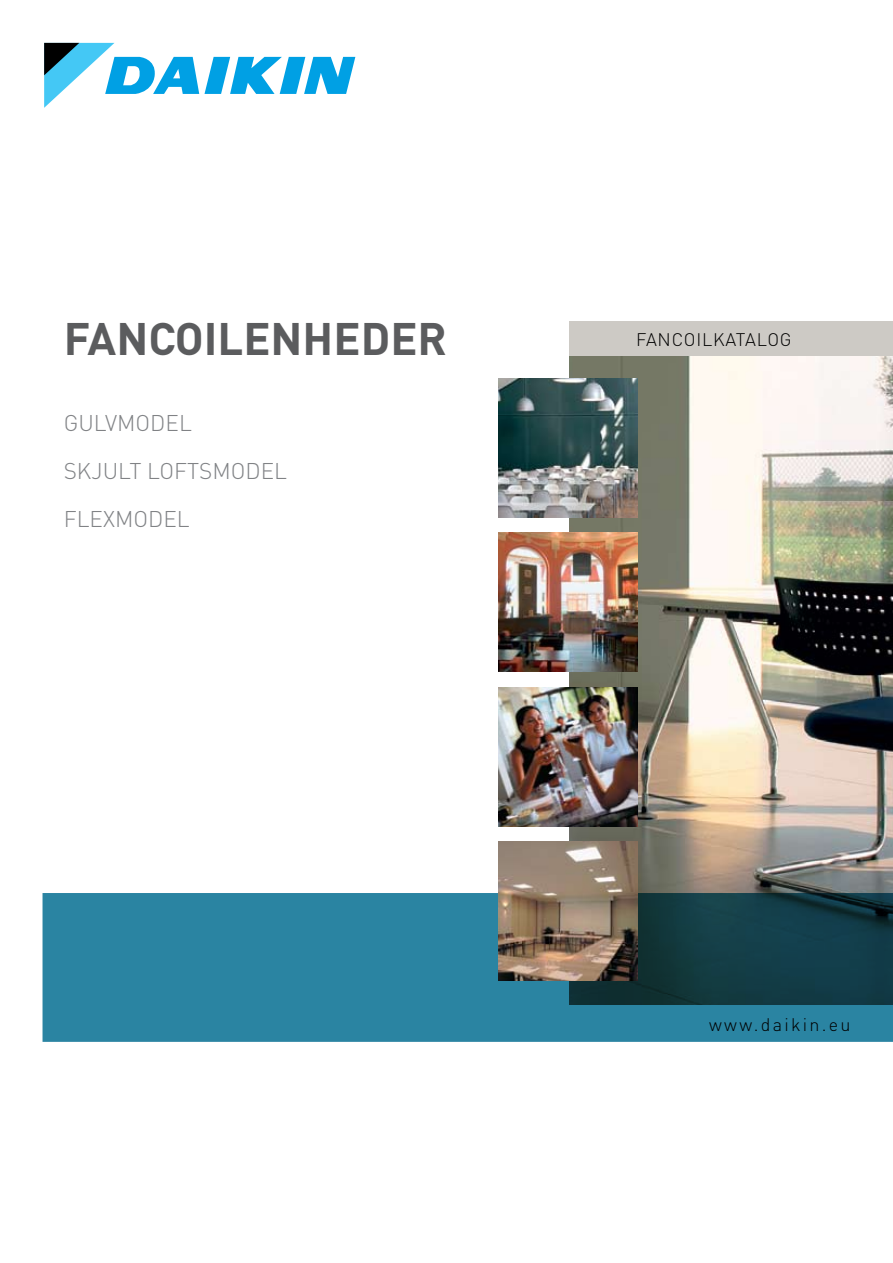
<style>
.page{position:relative;width:893px;height:1263px;background:#fff}
.page>*{position:absolute;margin:0;border:0;box-sizing:border-box;transform-origin:0 0}
.t1{font:700 45px "DIN";color:#5b5c5e}
.t2{font:300 22.5px/48px "DIN";color:#808285}
.t3{font:300 18px "DIN";letter-spacing:.04em;color:#000}
.t4{font:300 18px "DIN";letter-spacing:.125em;color:#000}
</style>
<div class="page">
<svg style="left:44px;top:43px;width:311px;height:65px"></svg>
<img style="left:570px;top:356px;width:323px;height:537px">
<svg style="left:43px;top:893px;width:850px;height:149px;background:#237088"></svg>
<div style="left:570px;top:322px;width:323px;height:34px;background:#cdcac5"></div>
<img style="left:498px;top:378px;width:139px;height:139px">
<img style="left:498px;top:687px;width:139px;height:139px">
<img style="left:498px;top:533px;width:139px;height:139px">
<img style="left:498px;top:842px;width:139px;height:139px">
<h1 class="t1" style="left:64px;top:308px;width:385px">FANCOILENHEDER</h1>
<p class="t2" style="left:64px;top:398px;width:225px">GULVMODEL<br>SKJULT LOFTSMODEL<br>FLEXMODEL</p>
<p class="t3" style="left:636px;top:327px;width:157px">FANCOILKATALOG</p>
<p class="t4" style="left:709px;top:1013px;width:143px">www.daikin.eu</p>
</div>
